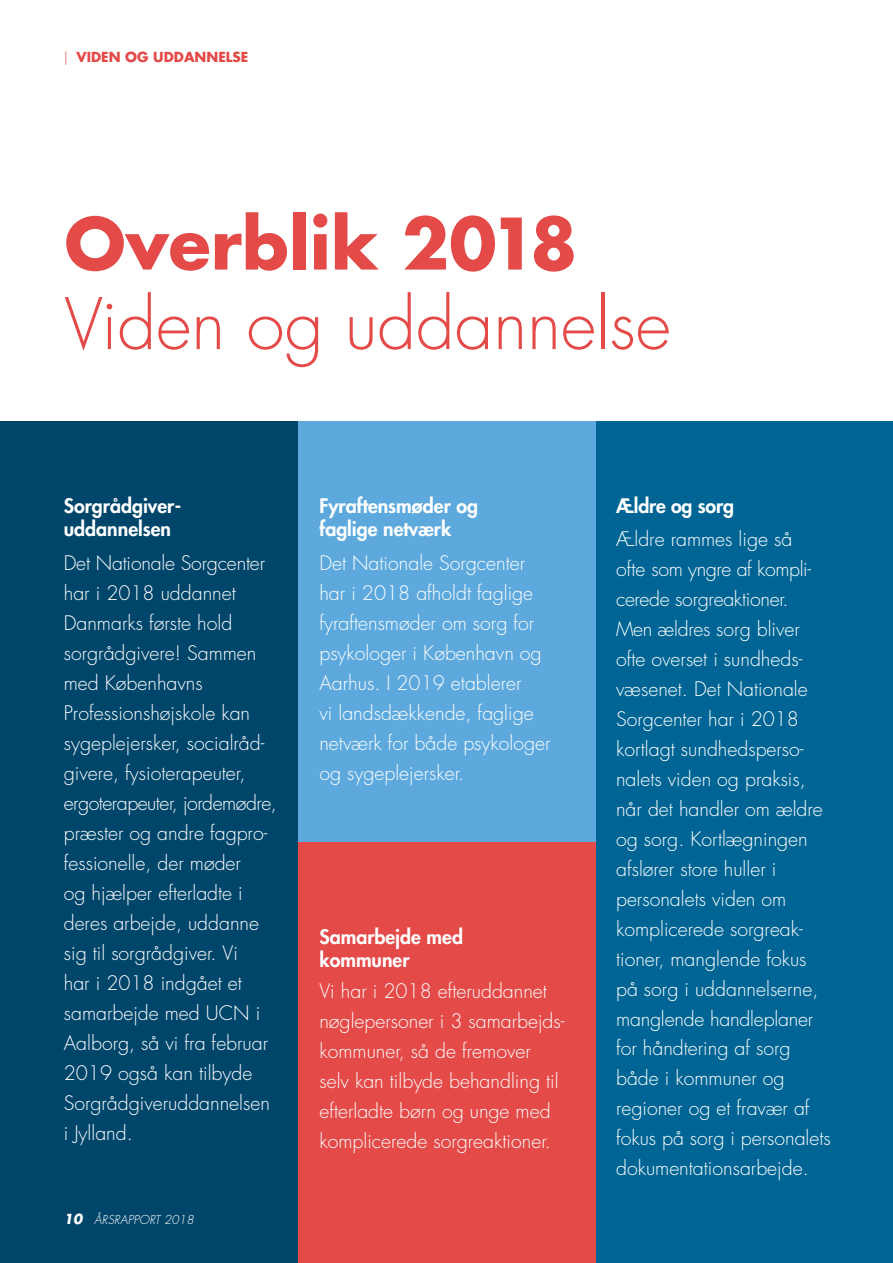
<style>
.page{position:relative;width:893px;height:1263px;background:#fff}
.page>*{position:absolute;margin:0;border:0;box-sizing:border-box;transform-origin:0 0}
.t1{font:300 69px "Futura Std";color:#e34a48}
.t2{font:700 69px "Futura Std";color:#e34a48}
.t3{font:300 19.5px/30px "Futura Std";color:#fff}
.t4{font:800 19.5px/22.5px "Futura Std";color:#fff}
.t5{font:700 13.5px "Futura Std";color:#e34a48}
.t6{font:italic 300 12px "Futura Std";color:#fff}
.s1{font-weight:300}
.s2{font-weight:700;font-size:13.5px}
</style>
<div class="page">
<div style="left:584px;top:421px;width:309px;height:842px;background:#006594"></div>
<div style="left:285px;top:421px;width:310px;height:421px;background:#5da9dd"></div>
<div style="left:285px;top:842px;width:310px;height:421px;background:#e34a48"></div>
<div style="left:0;top:421px;width:298px;height:842px;background:#00466b"></div>
<p class="t5" style="left:64px;top:48px;width:186px"><span class="s1">|</span> VIDEN OG UDDANNELSE</p>
<h1 class="t2" style="left:64px;top:198px;width:514px">Overblik 2018</h1>
<h1 class="t1" style="left:64px;top:282px;width:608px">Viden og uddannelse</h1>
<p class="t4" style="left:64px;top:495px;width:119px">Sorgrådgiver&shy;uddannelsen</p>
<p class="t3" style="left:64px;top:549px;width:215px">Det Nationale Sorgcenter har i 2018 uddannet<br>Danmarks første hold sorgrådgivere! Sammen med Københavns<br>Professionshøjskole kan sygeplejersker, socialråd&shy;givere, fysioterapeuter, ergoterapeuter, jordemødre, præster og andre fagpro&shy;fessionelle, der møder<br>og hjælper efterladte i deres arbejde, uddanne sig til sorgrådgiver. Vi<br>har i 2018 indgået et samarbejde med UCN i<br>Aalborg, så vi fra februar<br>2019 også kan tilbyde<br>Sorgrådgiveruddannelsen i Jylland.</p>
<p class="t6" style="left:64px;top:1212px;width:132px"><span class="s2">10</span> ÅRSRAPPORT 2018</p>
<p class="t4" style="left:319px;top:495px;width:160px">Fyraftensmøder og faglige netværk</p>
<p class="t3" style="left:319px;top:549px;width:233px">Det Nationale Sorgcenter har i 2018 afholdt faglige fyraftensmøder om sorg for psykologer i København og<br>Aarhus. I 2019 etablerer<br>vi landsdækkende, faglige netværk for både psykologer og sygeplejersker.</p>
<p class="t4" style="left:319px;top:926px;width:145px">Samarbejde med kommuner</p>
<p class="t3" style="left:319px;top:977px;width:247px">Vi har i 2018 efteruddannet nøglepersoner i 3 samarbejds&shy;kommuner, så de fremover selv kan tilbyde behandling til efterladte børn og unge med komplicerede sorgreaktioner.</p>
<p class="t4" style="left:616px;top:495px;width:119px">Ældre og sorg</p>
<p class="t3" style="left:616px;top:524px;width:216px">Ældre rammes lige så<br>ofte som yngre af kompli&shy;cerede sorgreaktioner.<br>Men ældres sorg bliver ofte overset i sundheds&shy;væsenet. Det Nationale<br>Sorgcenter har i 2018 kortlagt sundhedsperso&shy;nalets viden og praksis, når det handler om ældre og sorg. Kortlægningen afslører store huller i personalets viden om komplicerede sorgreak&shy;tioner, manglende fokus på sorg i uddannelserne, manglende handleplaner for håndtering af sorg både i kommuner og regioner og et fravær af fokus på sorg i personalets dokumentationsarbejde.</p>
</div>
